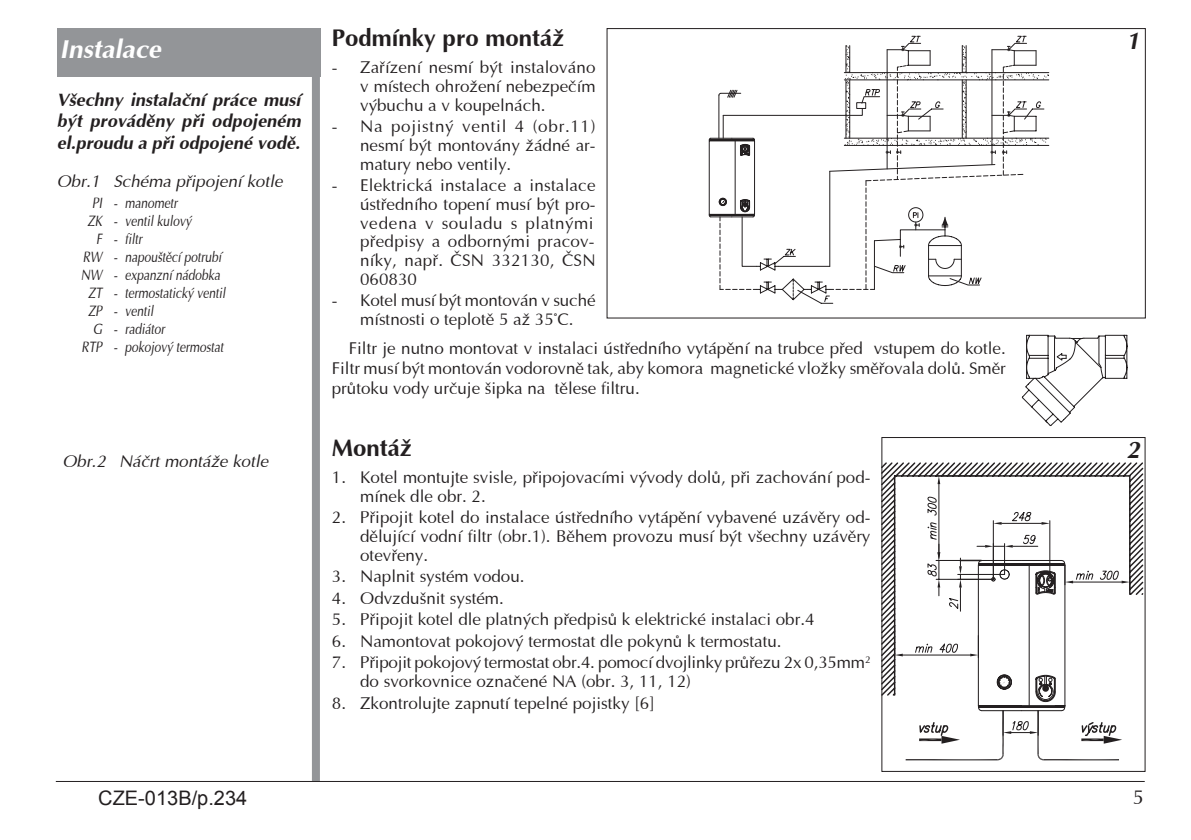
<style>
.page{position:relative;width:1191px;height:840px;background:#fff}
.page>*{position:absolute;margin:0;border:0;box-sizing:border-box;transform-origin:0 0}
.t1{font:italic 700 26px "Ottawa";color:#fff}
.t2{font:700 24px "Ottawa";color:#231f20}
.t3{font:italic 700 24px "Ottawa";color:#231f20}
.t4{font:20px "Arial";color:#231f20}
.t5{font:20px "Ottawa";color:#231f20}
.t6{font:italic 700 18px/21.6px "Ottawa";letter-spacing:.005em;color:#231f20;text-align:justify}
.t7{font:17px/18.6px "Ottawa";color:#231f20;text-align:justify}
.t8{font:italic 17px "Ottawa";color:#231f20}
.t9{font:italic 15px "Ottawa";color:#231f20;scale:.8 1}
</style>
<div class="page">
<div style="left:312px;top:28px;width:8px;height:752px;background:#939598"></div>
<hr style="left:56px;top:780px;width:1088px;height:1px;background:#231f20">
<div style="left:881px;top:437px;width:264px;height:334px;border:1px solid #231f20"></div>
<svg style="left:882px;top:460px;width:262px;height:276px"></svg>
<svg style="left:893px;top:474px;width:237px;height:286px"></svg>
<div style="left:606px;top:28px;width:539px;height:290px;border:1px solid #231f20"></div>
<div style="left:57px;top:28px;width:263px;height:48px;background:#939598"></div>
<svg style="left:708px;top:35px;width:341px;height:266px"></svg>
<hr style="left:734px;top:141px;width:1px;height:73px;background:#231f20">
<svg style="left:1022px;top:335px;width:105px;height:90px"></svg>
<h1 class="t1" style="left:60px;top:32px;width:103px">Instalace</h1>
<p class="t6" style="left:57px;top:88px;width:245px">Všechny instalaèní práce musí být provádìny pøi odpojeném el.proudu a pøi odpojené vodì.</p>
<p class="t8" style="left:57px;top:171px;width:227px">Obr.1 Schéma pøipojení kotle</p>
<p class="t9" style="left:92px;top:194px;width:108px">PI - manometr</p>
<p class="t9" style="left:87px;top:212px;width:131px">ZK - ventil kulový</p>
<p class="t9" style="left:96px;top:230px;width:59px">F - filtr</p>
<p class="t9" style="left:83px;top:248px;width:175px">RW - napouštìcí potrubí</p>
<p class="t9" style="left:81px;top:266px;width:176px">NW - expanzní nádobka</p>
<p class="t9" style="left:88px;top:284px;width:173px">ZT - termostatický ventil</p>
<p class="t9" style="left:88px;top:302px;width:83px">ZP - ventil</p>
<p class="t9" style="left:93px;top:320px;width:91px">G - radiátor</p>
<p class="t9" style="left:81px;top:338px;width:179px">RTP - pokojový termostat</p>
<p class="t8" style="left:62px;top:450px;width:207px">Obr.2 Náèrt montáže kotle</p>
<h2 class="t2" style="left:332px;top:23px;width:234px">Podmínky pro montáž</h2>
<p class="t7" style="left:360px;top:58px;width:237px;text-indent:-28px">- Zaøízení nesmí být instalováno v místech ohrožení nebezpeèím výbuchu a v koupelnách.</p>
<p class="t7" style="left:360px;top:117px;width:237px;text-indent:-28px">- Na pojistný ventil 4 (obr.11) nesmí být montovány žádné ar&shy;matury nebo ventily.</p>
<p class="t7" style="left:360px;top:176px;width:237px;text-indent:-28px">- Elektrická instalace a instalace ústøedního topení musí být pro&shy;vedena v souladu s platnými pøedpisy a odbornými pracov&shy;níky, napø. ÈSN 332130, ÈSN 060830</p>
<p class="t7" style="left:332px;top:291px;width:265px;text-align:center">- Kotel musí být montován v suché místnosti o teplotì 5 až 35°C.</p>
<p class="t7" style="left:332px;top:337px;width:675px;line-height:20.4px;text-indent:17px">Filtr je nutno montovat v instalaci ústředního vytápění na trubce před vstupem do kotle.<br>Filtr musí být montován vodorovně tak, aby komora magnetické vložky směřovala dolů. Směr průtoku vody určuje šipka na tělese filtru.</p>
<h2 class="t2" style="left:332px;top:432px;width:82px">Montáž</h2>
<p class="t7" style="left:360px;top:467px;width:512px;text-indent:-28px">1. Kotel montujte svisle, pøipojovacími vývody dolù, pøi zachování pod&shy;mínek dle obr. 2.</p>
<p class="t7" style="left:360px;top:508px;width:512px;text-indent:-28px">2. Pøipojit kotel do instalace ústøedního vytápìní vybavené uzávìry od&shy;dìlující vodní filtr (obr.1). Bìhem provozu musí být všechny uzávìry otevøeny.</p>
<p class="t7" style="left:332px;top:567px;width:194px">3. Naplnit systém vodou.</p>
<p class="t7" style="left:332px;top:588px;width:173px">4. Odvzdušnit systém.</p>
<p class="t7" style="left:332px;top:610px;width:484px">5. Pøipojit kotel dle platných pøedpisù k elektrické instalaci obr.4</p>
<p class="t7" style="left:332px;top:631px;width:451px">6. Namontovat pokojový termostat dle pokynù k termostatu.</p>
<p class="t7" style="left:360px;top:652px;width:512px;text-indent:-28px">7. Pøipojit pokojový termostat obr.4. pomocí dvojlinky prùøezu 2x 0,35mm<sup>2 </sup>do svorkovnice oznaèené NA (obr. 3, 11, 12)</p>
<p class="t7" style="left:332px;top:693px;width:325px">8. Zkontrolujte zapnutí tepelné pojistky [6]</p>
<h2 class="t3" style="left:1126px;top:25px;width:15px">1</h2>
<h2 class="t3" style="left:1126px;top:434px;width:15px">2</h2>
<p class="t4" style="left:98px;top:784px;width:150px">CZE-013B/p.234</p>
<p class="t5" style="left:1132px;top:784px;width:13px">5</p>
</div>
